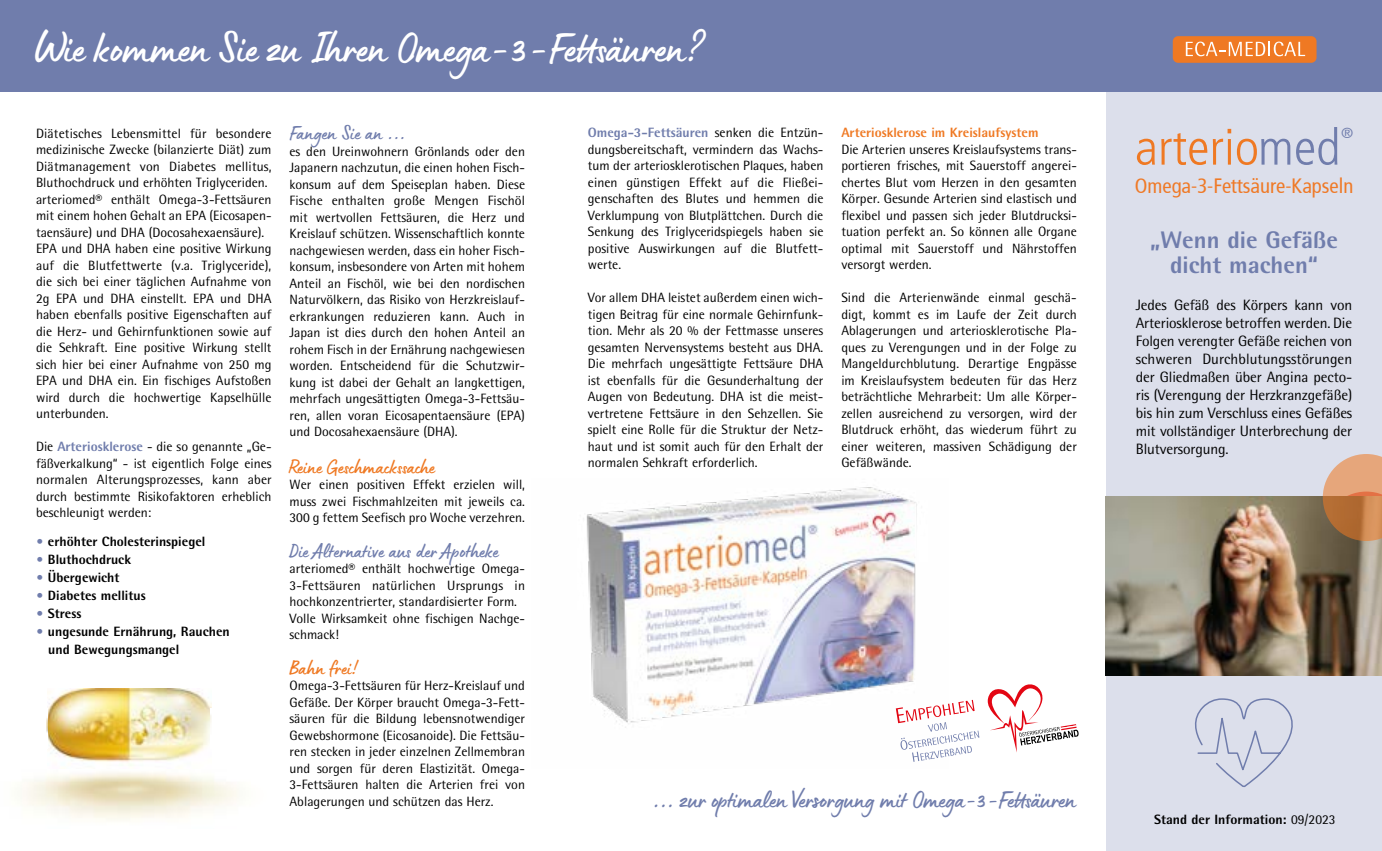
<style>
.page{position:relative;width:1382px;height:851px;background:#fff}
.page>*{position:absolute;margin:0;border:0;box-sizing:border-box;transform-origin:0 0}
.t1{font:300 condensed 50.1px "Frutiger";color:#ef7923;scale:1.05 1}
.t2{font:45px "Lumios Marker";letter-spacing:-.01em;color:#fff}
.t3{font:25.5px "Lumios Marker";letter-spacing:-.01em;color:#707dac}
.t4{font:800 24px/25.5px "Rotis Semi Sans Std";color:#707dac;text-align:center}
.t5{font:21px "Lumios Marker";color:#707dac}
.t6{font:21px "Lumios Marker";color:#ef7923}
.t7{font:condensed 20.7px "Frutiger";color:#ef7926}
.t8{font:15px/18px "Rotis Semi Sans";letter-spacing:-.01em;color:#000;text-align:justify}
.t9{font:condensed 14.55px "Frutiger";color:#707dac;scale:1.05 1}
.t10{font:13.5px/16.5px "Rotis Semi Sans";color:#000;text-align:justify}
.t11{font:800 13.5px/18px "Rotis Semi Sans Std";color:#000}
.t12{font:800 13.5px "Rotis Semi Sans Std";color:#707dac}
.t13{font:800 13.5px "Rotis Semi Sans Std";color:#ef7923}
.s1{font-family:"Rotis Semi Sans Std";font-weight:800;color:#707dac}
.s2{color:#707dac}
.s3{font-family:"Rotis Semi Sans";font-weight:400;color:#000}
.s4{font-family:"Rotis Semi Sans";font-weight:400}
</style>
<div class="page">
<div style="left:1106px;top:0;width:276px;height:850px;background:#dcdfeb"></div>
<img style="left:1106px;top:496px;width:276px;height:179px">
<div style="left:0;top:0;width:1382px;height:91px;background:#707dac"></div>
<div style="left:1173px;top:36px;width:143px;height:27px;background:#ef7923;border-radius:5px"></div>
<svg style="left:1186px;top:42px;width:119px;height:14px"></svg>
<svg style="left:1323px;top:454px;width:59px;height:124px;background:#b38763"></svg>
<img style="left:47px;top:688px;width:164px;height:78px">
<img style="left:46px;top:708px;width:2px;height:40px">
<svg style="left:949px;top:684px;width:130px;height:72px"></svg>
<img style="left:586px;top:487px;width:363px;height:275px">
<svg style="left:1195px;top:698px;width:98px;height:89px"></svg>
<h2 class="t2" style="left:35px;top:20px;width:669px">Wie kommen Sie zu Ihren Omega-3-Fettsäuren?</h2>
<p class="t10" style="left:36px;top:125px;width:237px;text-align:left">Diätetisches Lebensmittel für besondere medizinische Zwecke (bilanzierte Diät) zum Diätmanagement von Diabetes mellitus, Bluthochdruck und erhöhten Triglyceriden. arteriomed® enthält Omega-3-Fettsäuren mit einem hohen Gehalt an EPA (Eicosapen&shy;taensäure) und DHA (Docosahexaensäure).<br>EPA und DHA haben eine positive Wirkung auf die Blutfettwerte (v.a. Triglyceride), die sich bei einer täglichen Aufnahme von 2g EPA und DHA einstellt. EPA und DHA haben ebenfalls positive Eigenschaften auf die Herz- und Gehirnfunktionen sowie auf die Sehkraft. Eine positive Wirkung stellt sich hier bei einer Aufnahme von 250 mg EPA und DHA ein. Ein fischiges Aufstoßen wird durch die hochwertige Kapselhülle unterbunden.</p>
<p class="t10" style="left:36px;top:438px;width:237px">Die <span class="s1">Arteriosklerose</span> - die so genannte „Ge&shy;fäßverkalkung“ - ist eigentlich Folge eines normalen Alterungsprozesses, kann aber durch bestimmte Risikofaktoren erheblich beschleunigt werden:</p>
<p class="t11" style="left:36px;top:532px;width:171px"><span class="s2">•</span> erhöhter Cholesterinspiegel</p>
<p class="t11" style="left:36px;top:550px;width:97px"><span class="s2">•</span> Bluthochdruck</p>
<p class="t11" style="left:36px;top:568px;width:85px"><span class="s2">•</span> Übergewicht</p>
<p class="t11" style="left:36px;top:586px;width:111px"><span class="s2">•</span> Diabetes mellitus</p>
<p class="t11" style="left:36px;top:604px;width:47px"><span class="s2">•</span> Stress</p>
<p class="t11" style="left:48px;top:622px;width:183px;text-indent:-12px"><span class="s2">•</span> ungesunde Ernährung, Rauchen und Bewegungsmangel</p>
<h3 class="t5" style="left:290px;top:120px;width:118px">Fangen Sie an ...</h3>
<p class="t10" style="left:290px;top:143px;width:237px">es den Ureinwohnern Grönlands oder den Japanern nachzutun, die einen hohen Fisch&shy;konsum auf dem Speiseplan haben. Diese Fische enthalten große Mengen Fischöl mit wertvollen Fettsäuren, die Herz und Kreislauf schützen. Wissenschaftlich konnte nachgewiesen werden, dass ein hoher Fisch&shy;konsum, insbesondere von Arten mit hohem Anteil an Fischöl, wie bei den nordischen Naturvölkern, das Risiko von Herzkreislauf&shy;erkrankungen reduzieren kann. Auch in Japan ist dies durch den hohen Anteil an rohem Fisch in der Ernährung nachgewiesen worden. Entscheidend für die Schutzwir&shy;kung ist dabei der Gehalt an langkettigen, mehrfach ungesättigten Omega-3-Fettsäu&shy;ren, allen voran Eicosapentaensäure (EPA) und Docosahexaensäure (DHA).</p>
<h3 class="t6" style="left:290px;top:453px;width:147px">Reine Geschmackssache</h3>
<p class="t10" style="left:290px;top:476px;width:237px">Wer einen positiven Effekt erzielen will, muss zwei Fischmahlzeiten mit jeweils ca.<br>300 g fettem Seefisch pro Woche verzehren.</p>
<h3 class="t5" style="left:290px;top:537px;width:210px">Die Alternative aus der Apotheke</h3>
<p class="t10" style="left:290px;top:560px;width:237px;text-align:left">arteriomed® enthält hochwertige Omega-3-Fettsäuren natürlichen Ursprungs in hochkonzentrierter, standardisierter Form.<br>Volle Wirksamkeit ohne fischigen Nachge&shy;schmack!</p>
<h3 class="t6" style="left:290px;top:654px;width:70px">Bahn frei!</h3>
<p class="t10" style="left:290px;top:677px;width:237px">Omega-3-Fettsäuren für Herz-Kreislauf und Gefäße. Der Körper braucht Omega-3-Fett&shy;säuren für die Bildung lebensnotwendiger Gewebshormone (Eicosanoide). Die Fettsäu&shy;ren stecken in jeder einzelnen Zellmembran und sorgen für deren Elastizität. Omega-3-Fettsäuren halten die Arterien frei von Ablagerungen und schützen das Herz.</p>
<p class="t12" style="left:588px;top:124px;width:237px">Omega-3-Fettsäuren <span class="s3">senken die Entzün-</span></p>
<p class="t10" style="left:588px;top:141px;width:237px">dungsbereitschaft, vermindern das Wachs&shy;tum der arteriosklerotischen Plaques, haben einen günstigen Effekt auf die Fließei&shy;genschaften des Blutes und hemmen die Verklumpung von Blutplättchen. Durch die Senkung des Triglyceridspiegels haben sie positive Auswirkungen auf die Blutfett&shy;werte.</p>
<p class="t10" style="left:588px;top:289px;width:237px">Vor allem DHA leistet außerdem einen wich&shy;tigen Beitrag für eine normale Gehirnfunk&shy;tion. Mehr als 20 % der Fettmasse unseres gesamten Nervensystems besteht aus DHA.<br>Die mehrfach ungesättigte Fettsäure DHA ist ebenfalls für die Gesunderhaltung der Augen von Bedeutung. DHA ist die meist&shy;vertretene Fettsäure in den Sehzellen. Sie spielt eine Rolle für die Struktur der Netz&shy;haut und ist somit auch für den Erhalt der normalen Sehkraft erforderlich.</p>
<p class="t13" style="left:841px;top:124px;width:199px">Arteriosklerose im Kreislaufsystem</p>
<p class="t10" style="left:841px;top:141px;width:237px">Die Arterien unseres Kreislaufsystems trans&shy;portieren frisches, mit Sauerstoff angerei&shy;chertes Blut vom Herzen in den gesamten Körper. Gesunde Arterien sind elastisch und flexibel und passen sich jeder Blutdrucksi&shy;tuation perfekt an. So können alle Organe optimal mit Sauerstoff und Nährstoffen versorgt werden.</p>
<p class="t10" style="left:841px;top:289px;width:237px">Sind die Arterienwände einmal geschä&shy;digt, kommt es im Laufe der Zeit durch Ablagerungen und arteriosklerotische Pla&shy;ques zu Verengungen und in der Folge zu Mangeldurchblutung. Derartige Engpässe im Kreislaufsystem bedeuten für das Herz beträchtliche Mehrarbeit: Um alle Körper&shy;zellen ausreichend zu versorgen, wird der Blutdruck erhöht, das wiederum führt zu einer weiteren, massiven Schädigung der Gefäßwände.</p>
<h3 class="t3" style="left:653px;top:782px;width:425px">... zur optimalen Versorgung mit Omega-3-Fettsäuren</h3>
<h1 class="t1" style="left:1135px;top:119px;width:197px">arterio<span class="s2">med</span></h1>
<p class="t9" style="left:1341px;top:124px;width:13px">®</p>
<h3 class="t7" style="left:1135px;top:174px;width:220px">Omega-3-Fettsäure-Kapseln</h3>
<h3 class="t4" style="left:1150px;top:226px;width:189px">„Wenn die Gefäße dicht machen“</h3>
<p class="t8" style="left:1136px;top:296px;width:218px">Jedes Gefäß des Körpers kann von Arteriosklerose betroffen werden. Die Folgen verengter Gefäße reichen von schweren Durchblutungsstörungen der Gliedmaßen über Angina pecto&shy;ris (Verengung der Herzkranzgefäße) bis hin zum Verschluss eines Gefäßes mit vollständiger Unterbrechung der Blutversorgung.</p>
<p class="t11" style="left:1154px;top:810px;width:183px">Stand der Information: <span class="s4">09/2023</span></p>
</div>
